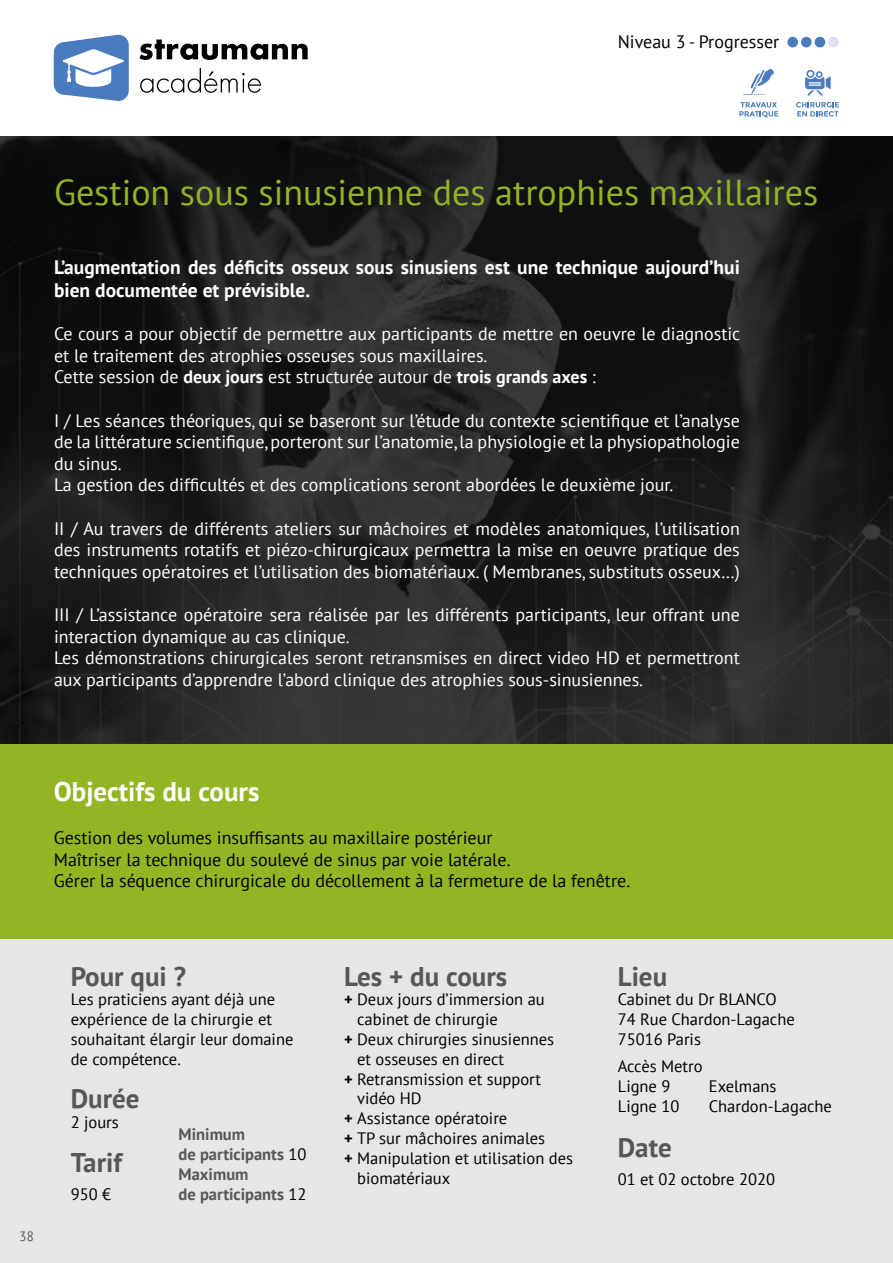
<style>
.page{position:relative;width:893px;height:1263px;background:#fff}
.page>*{position:absolute;margin:0;border:0;box-sizing:border-box;transform-origin:0 0}
.t1{font:36px "PT Sans";color:#93b523}
.t2{font:700 27px "PT Sans";color:#575756}
.t3{font:700 27px "PT Sans";color:#fff}
.t4{font:700 19.5px/23.4px "PT Sans";color:#fff}
.t5{font:18px/21.6px "PT Sans";color:#fff}
.t6{font:18px/21.6px "PT Sans";color:#000}
.t7{font:16.5px/19.8px "PT Sans";color:#000}
.t8{font:700 16.5px/19.8px "PT Sans";color:#575756}
.t9{font:italic 13.5px "PT Sans";color:#575756}
.s1{font-weight:700}
.s2{font-weight:400;color:#000}
</style>
<div class="page">
<img style="left:0;top:136px;width:893px;height:608px">
<div style="left:0;top:938px;width:893px;height:325px;background:#e7e5e6"></div>
<div style="left:787px;top:37px;width:11px;height:10px;background:#497bbe;border-radius:50%"></div>
<div style="left:801px;top:37px;width:11px;height:10px;background:#497bbe;border-radius:50%"></div>
<div style="left:815px;top:37px;width:10px;height:10px;background:#497bbe;border-radius:50%"></div>
<div style="left:828px;top:37px;width:11px;height:10px;background:#dee3f4;border-radius:50%"></div>
<div style="left:0;top:744px;width:893px;height:194px;background:#93b523"></div>
<svg style="left:805px;top:70px;width:26px;height:26px"></svg>
<svg style="left:796px;top:102px;width:43px;height:15px"></svg>
<svg style="left:743px;top:69px;width:31px;height:26px"></svg>
<svg style="left:739px;top:102px;width:39px;height:15px"></svg>
<svg style="left:139px;top:40px;width:169px;height:20px"></svg>
<svg style="left:140px;top:68px;width:121px;height:25px"></svg>
<svg style="left:54px;top:35px;width:75px;height:66px"></svg>
<p class="t6" style="left:618px;top:31px;width:163px">Niveau 3 - Progresser</p>
<h1 class="t1" style="left:54px;top:169px;width:766px">Gestion sous sinusienne des atrophies maxillaires</h1>
<p class="t4" style="left:54px;top:255px;width:687px">L’augmentation des déficits osseux sous sinusiens est une technique aujourd’hui bien documentée et prévisible.</p>
<p class="t5" style="left:54px;top:323px;width:688px">Ce cours a pour objectif de permettre aux participants de mettre en oeuvre le diagnostic et le traitement des atrophies osseuses sous maxillaires.<br>Cette session de <span class="s1">deux jours</span> est structurée autour de <span class="s1">trois grands axes</span> :</p>
<p class="t5" style="left:54px;top:409px;width:687px">I / Les séances théoriques, qui se baseront sur l’étude du contexte scientifique et l’analyse de la littérature scientifique, porteront sur l’anatomie, la physiologie et la physiopathologie du sinus.<br>La gestion des difficultés et des complications seront abordées le deuxième jour.</p>
<p class="t5" style="left:54px;top:517px;width:687px;text-align:justify">II / Au travers de différents ateliers sur mâchoires et modèles anatomiques, l’utilisation des instruments rotatifs et piézo-chirurgicaux permettra la mise en oeuvre pratique des techniques opératoires et l’utilisation des biomatériaux. ( Membranes, substituts osseux…)</p>
<p class="t5" style="left:54px;top:603px;width:687px">III / L’assistance opératoire sera réalisée par les différents participants, leur offrant une interaction dynamique au cas clinique.<br>Les démonstrations chirurgicales seront retransmises en direct video HD et permettront aux participants d’apprendre l’abord clinique des atrophies sous-sinusiennes.</p>
<h2 class="t3" style="left:54px;top:774px;width:207px">Objectifs du cours</h2>
<p class="t6" style="left:54px;top:827px;width:578px">Gestion des volumes insuffisants au maxillaire postérieur<br>Maîtriser la technique du soulevé de sinus par voie latérale.<br>Gérer la séquence chirurgicale du décollement à la fermeture de la fenêtre.</p>
<p class="t9" style="left:20px;top:1227px;width:18px">38</p>
<h2 class="t2" style="left:71px;top:958px;width:117px">Pour qui ?</h2>
<p class="t7" style="left:71px;top:989px;width:224px">Les praticiens ayant déjà une expérience de la chirurgie et souhaitant élargir leur domaine de compétence.</p>
<h2 class="t2" style="left:71px;top:1081px;width:70px">Durée</h2>
<p class="t7" style="left:71px;top:1112px;width:50px">2 jours</p>
<h2 class="t2" style="left:71px;top:1144px;width:53px">Tarif</h2>
<p class="t7" style="left:71px;top:1184px;width:42px">950 €</p>
<p class="t8" style="left:179px;top:1124px;width:129px">Minimum<br>de participants <span class="s2">10<br></span>Maximum<br>de participants <span class="s2">12</span></p>
<h2 class="t2" style="left:344px;top:958px;width:164px">Les + du cours</h2>
<p class="t7" style="left:344px;top:989px;width:202px"><span class="s1">+</span> Deux jours d’immersion au</p>
<p class="t7" style="left:357px;top:1009px;width:142px">cabinet de chirurgie</p>
<p class="t7" style="left:344px;top:1029px;width:211px"><span class="s1">+</span> Deux chirurgies sinusiennes</p>
<p class="t7" style="left:357px;top:1049px;width:149px">et osseuses en direct</p>
<p class="t7" style="left:344px;top:1068px;width:198px"><span class="s1">+</span> Retransmission et support</p>
<p class="t7" style="left:357px;top:1088px;width:66px">vidéo HD</p>
<p class="t7" style="left:344px;top:1108px;width:165px"><span class="s1">+</span> Assistance opératoire</p>
<p class="t7" style="left:344px;top:1128px;width:202px"><span class="s1">+</span> TP sur mâchoires animales</p>
<p class="t7" style="left:344px;top:1148px;width:230px"><span class="s1">+</span> Manipulation et utilisation des</p>
<p class="t7" style="left:357px;top:1167px;width:95px">biomatériaux</p>
<h2 class="t2" style="left:618px;top:958px;width:51px">Lieu</h2>
<p class="t7" style="left:618px;top:989px;width:178px">Cabinet du Dr BLANCO<br>74 Rue Chardon-Lagache<br>75016 Paris</p>
<p class="t7" style="left:618px;top:1056px;width:86px">Accès Metro<br>Ligne 9</p>
<p class="t7" style="left:709px;top:1076px;width:69px">Exelmans</p>
<p class="t7" style="left:618px;top:1096px;width:63px">Ligne 10</p>
<p class="t7" style="left:709px;top:1096px;width:125px">Chardon-Lagache</p>
<h2 class="t2" style="left:618px;top:1129px;width:55px">Date</h2>
<p class="t7" style="left:618px;top:1169px;width:159px">01 et 02 octobre 2020</p>
</div>
